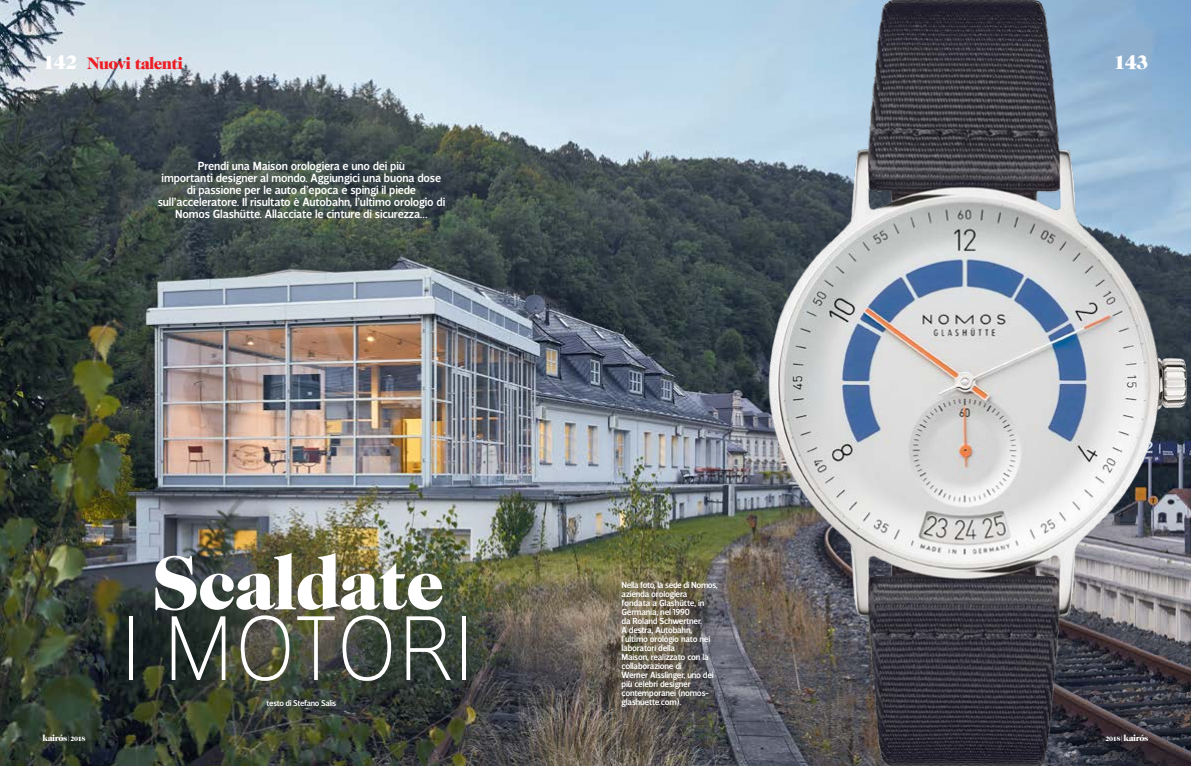
<style>
.page{position:relative;width:1191px;height:766px;background:#fff}
.page>*{position:absolute;margin:0;border:0;box-sizing:border-box;transform-origin:0 0}
.t1{font:100 93.5px "Velino Sans";letter-spacing:.005em;color:#fff}
.t2{font:900 77px "Caslon Two Twenty Four";letter-spacing:-.02em;color:#fff}
.t3{font:900 20px "Caslon Two Twenty Four";color:#fff}
.t4{font:900 16.9px "Caslon Two Twenty Four";letter-spacing:-.04em;color:#ed1d24}
.t5{font:500 12px/12px "Velino Sans";letter-spacing:-.01em;color:#fff;text-align:center}
.t6{font:500 9px/9px "Velino Sans";letter-spacing:-.02em;color:#fff}
.t7{font:900 9px "Caslon Two Twenty Four";letter-spacing:-.04em;color:#fff}
.t8{font:500 8.5px "Velino Sans";letter-spacing:-.035em;color:#fff}
.s1{font-size:20px;color:#fff}
.s2{font-family:"Bell";font-weight:400;font-size:6.5px}
.s3{font-size:6.5px}
</style>
<div class="page">
<img style="left:0;top:0;width:729px;height:765px">
<img style="left:729px;top:0;width:462px;height:765px">
<h3 class="t4" style="left:43px;top:53px;width:142px"><span class="s1">142</span> Nuovi talenti</h3>
<p class="t5" style="left:158px;top:160px;width:289px">Prendi una Maison orologiera e uno dei più<br>importanti designer al mondo. Aggiungici una buona dose di passione per le auto d’epoca e spingi il piede sull’acceleratore. Il risultato è Autobahn, l’ultimo orologio di Nomos Glashütte. Allacciate le cinture di sicurezza...</p>
<h2 class="t2" style="left:151px;top:537px;width:296px">Scaldate</h2>
<h1 class="t1" style="left:121px;top:593px;width:354px">I MOTORI</h1>
<p class="t7" style="left:43px;top:732px;width:44px">kairós<span class="s2">|</span><span class="s3">2018</span></p>
<p class="t8" style="left:267px;top:698px;width:71px">testo di Stefano Salis</p>
<p class="t6" style="left:621px;top:580px;width:98px">Nella foto, la sede di Nomos, azienda orologiera fondata a Glashütte, in<br>Germania, nel 1990<br>da Roland Schwertner.<br>A destra, Autobahn, l’ultimo orologio nato nei laboratori della<br>Maison, realizzato con la collaborazione di<br>Werner Aisslinger, uno dei più celebri designer contemporanei (nomos&shy;glashuette.com).</p>
<h3 class="t3" style="left:1113px;top:50px;width:37px">143</h3>
<p class="t7" style="left:1105px;top:732px;width:45px"><span class="s3">2018</span><span class="s2">|</span>kairós</p>
</div>
